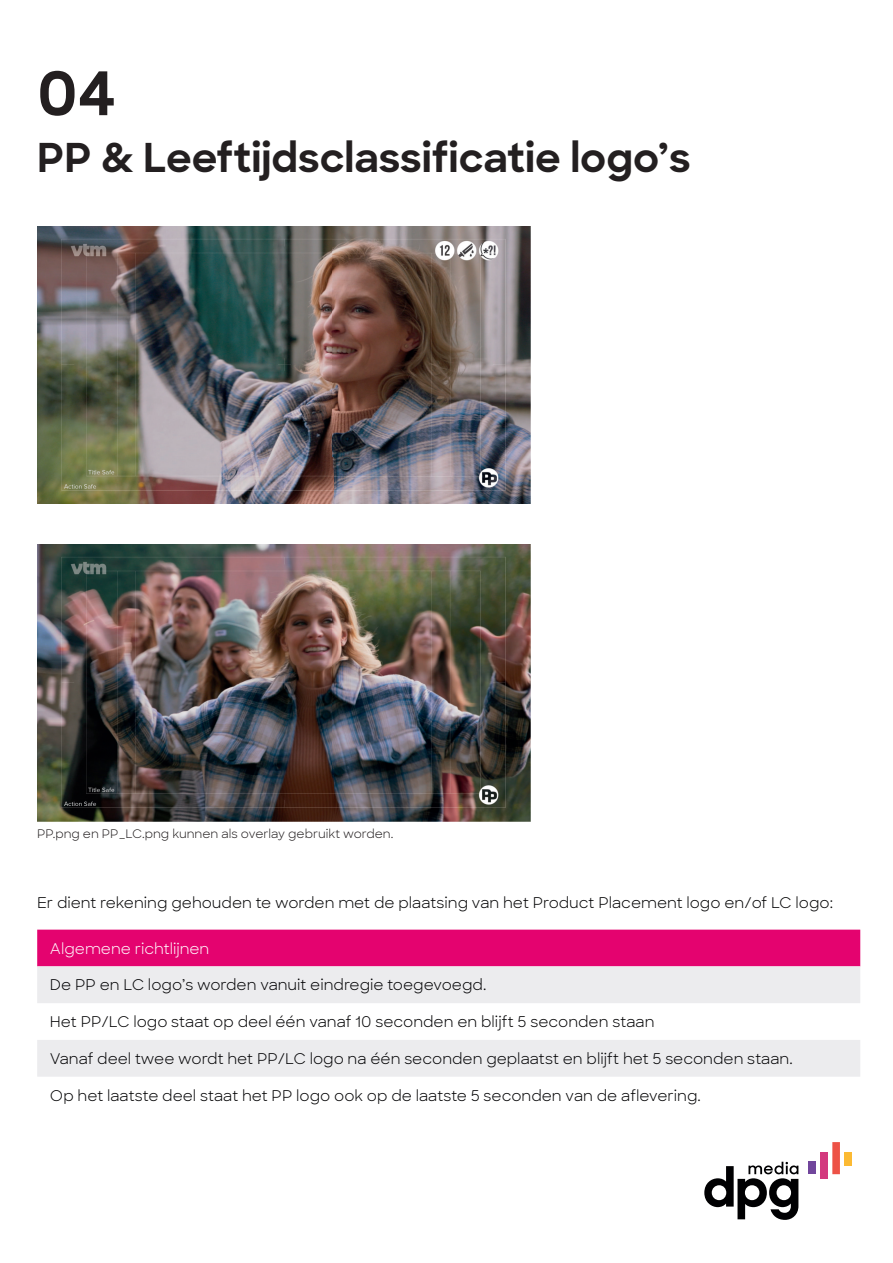
<style>
.page{position:relative;width:893px;height:1263px;background:#fff}
.page>*{position:absolute;margin:0;border:0;box-sizing:border-box;transform-origin:0 0}
.t1{font:700 60px "Sharp Sans";color:#231f20}
.t2{font:700 40.5px "Sharp Sans";color:#231f20}
.t3{font:15px "Sharp Sans";color:#000002}
.t4{font:15px "Sharp Sans";color:#fff}
.t5{font:12px "Sharp Sans";color:#231f20}
</style>
<div class="page">
<svg style="left:704px;top:1162px;width:94px;height:58px"></svg>
<div style="left:808px;top:1162px;width:7px;height:12px;background:#71469c"></div>
<div style="left:845px;top:1152px;width:7px;height:13px;background:#fcba33"></div>
<div style="left:820px;top:1152px;width:8px;height:27px;background:#d3397e"></div>
<div style="left:832px;top:1142px;width:8px;height:32px;background:#ed5246"></div>
<div style="left:37px;top:930px;width:823px;height:36px;background:#e4036f"></div>
<svg style="left:37px;top:966px;width:823px;height:111px;fill:#ececee"></svg>
<img style="left:37px;top:226px;width:493px;height:278px">
<img style="left:37px;top:544px;width:493px;height:277px">
<h1 class="t1" style="left:37px;top:49px;width:80px">04</h1>
<h2 class="t2" style="left:37px;top:128px;width:655px">PP &amp; Leeftijdsclassificatie logo’s</h2>
<p class="t5" style="left:37px;top:824px;width:358px">PP.png en PP_LC.png kunnen als overlay gebruikt worden.</p>
<p class="t3" style="left:37px;top:892px;width:797px">Er dient rekening gehouden te worden met de plaatsing van het Product Placement logo en/of LC logo:</p>
<p class="t4" style="left:50px;top:937px;width:161px">Algemene richtlijnen</p>
<p class="t3" style="left:50px;top:974px;width:438px">De PP en LC logo’s worden vanuit eindregie toegevoegd.</p>
<p class="t3" style="left:50px;top:1010px;width:606px">Het PP/LC logo staat op deel één vanaf 10 seconden en blijft 5 seconden staan</p>
<p class="t3" style="left:50px;top:1047px;width:744px">Vanaf deel twee wordt het PP/LC logo na één seconden geplaatst en blijft het 5 seconden staan.</p>
<p class="t3" style="left:50px;top:1084px;width:652px">Op het laatste deel staat het PP logo ook op de laatste 5 seconden van de aflevering.</p>
</div>
